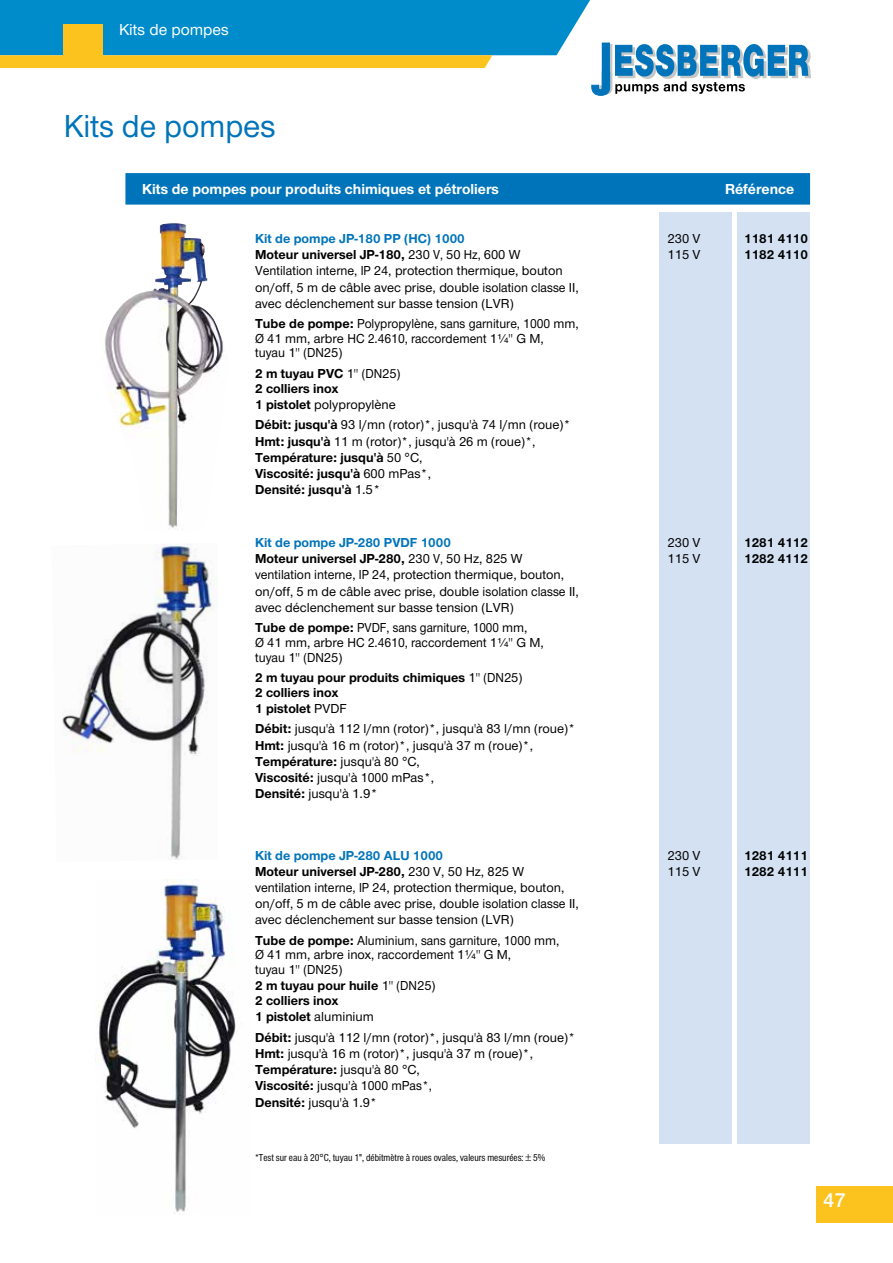
<style>
.page{position:relative;width:893px;height:1263px;background:#fff}
.page>*{position:absolute;margin:0;border:0;box-sizing:border-box;transform-origin:0 0}
.t1{font:500 33px "Nimbus Sans Novus T";color:#0074ba;scale:.96 1}
.t2{font:600 21px "Nimbus Sans Novus T";color:#fff}
.t3{font:500 16.5px "Nimbus Sans Novus T";color:#fff}
.t4{font:700 15px "Nimbus Sans Novus T";color:#fff}
.t5{font:500 13.5px/16.2px "Nimbus Sans Novus T";color:#000}
.t6{font:700 13.5px/14.7px "Nimbus Sans Novus T";color:#000}
.t7{font:500 13.5px/16.2px "Nimbus Sans Novus T";color:#000;scale:.96 1}
.t8{font:500 13.5px/14.7px "Nimbus Sans Novus T";color:#000;scale:.94 1}
.t9{font:500 13.5px/14.7px "Nimbus Sans Novus T";color:#000;scale:.91 1}
.t10{font:700 13.5px "Nimbus Sans Novus T";color:#0074ba}
.t11{font:condensed 10.5px "Nimbus Sans T";color:#000}
.s1{font-weight:500}
.s2{font-weight:700}
</style>
<div class="page">
<img style="left:95px;top:880px;width:143px;height:334px">
<svg style="left:0;top:0;width:811px;height:96px"></svg>
<div style="left:602px;top:43px;width:8px;height:46px;background:#0074ba"></div>
<div style="left:816px;top:1186px;width:77px;height:36px;background:#fcc21d"></div>
<div style="left:738px;top:213px;width:72px;height:931px;background:#d4e1f3"></div>
<div style="left:659px;top:213px;width:72px;height:931px;background:#d4e1f3"></div>
<div style="left:125px;top:173px;width:685px;height:32px;background:#0074ba"></div>
<img style="left:62px;top:544px;width:156px;height:316px">
<img style="left:105px;top:224px;width:119px;height:305px">
<p class="t3" style="left:119px;top:20px;width:111px">Kits de pompes</p>
<h1 class="t1" style="left:64px;top:106px;width:222px">Kits de pompes</h1>
<p class="t4" style="left:142px;top:180px;width:358px">Kits de pompes pour produits chimiques et pétroliers</p>
<p class="t4" style="left:725px;top:180px;width:71px">Référence</p>
<p class="t10" style="left:255px;top:230px;width:211px">Kit de pompe JP-180 PP (HC) 1000</p>
<p class="t5" style="left:668px;top:230px;width:34px">230 V</p>
<p class="t6" style="left:744px;top:231px;width:65px">1181 4110</p>
<p class="t6" style="left:255px;top:247px;width:267px">Moteur universel JP-180, <span class="s1">230 V, 50 Hz, 600 W</span></p>
<p class="t5" style="left:668px;top:246px;width:34px">115 V</p>
<p class="t6" style="left:744px;top:247px;width:65px">1182 4110</p>
<p class="t7" style="left:255px;top:262px;width:339px">Ventilation interne, IP 24, protection thermique, bouton on/off, 5 m de câble avec prise, double isolation classe II, avec déclenchement sur basse tension (LVR)</p>
<p class="t8" style="left:255px;top:316px;width:346px"><span class="s2">Tube de pompe:</span> Polypropylène, sans garniture, 1000 mm,<br>Ø 41 mm, arbre HC 2.4610, raccordement 1¼" G M,<br>tuyau 1" (DN25)</p>
<p class="t6" style="left:255px;top:366px;width:147px">2 m tuyau PVC <span class="s1">1" (DN25)<br></span>2 colliers inox</p>
<p class="t5" style="left:255px;top:394px;width:317px;line-height:20.4px"><span class="s2">1 pistolet</span> polypropylène<br><span class="s2">Débit: jusqu'à</span> 93 l/mn (rotor)*, jusqu'à 74 l/mn (roue)*</p>
<p class="t6" style="left:255px;top:433px;width:282px;line-height:16.2px">Hmt: jusqu'à <span class="s1">11 m (rotor)*, jusqu'à 26 m (roue)*,<br></span>Température: jusqu'à <span class="s1">50 °C,<br></span>Viscosité: jusqu'à <span class="s1">600 mPas*,<br></span>Densité: jusqu'à <span class="s1">1.5*</span></p>
<p class="t10" style="left:255px;top:534px;width:197px">Kit de pompe JP-280 PVDF 1000</p>
<p class="t5" style="left:668px;top:534px;width:34px">230 V</p>
<p class="t6" style="left:744px;top:535px;width:65px">1281 4112</p>
<p class="t6" style="left:255px;top:551px;width:269px">Moteur universel JP-280, <span class="s1">230 V, 50 Hz, 825 W</span></p>
<p class="t5" style="left:668px;top:550px;width:34px">115 V</p>
<p class="t6" style="left:744px;top:551px;width:65px">1282 4112</p>
<p class="t7" style="left:255px;top:566px;width:339px">ventilation interne, IP 24, protection thermique, bouton, on/off, 5 m de câble avec prise, double isolation classe II, avec déclenchement sur basse tension (LVR)</p>
<p class="t9" style="left:255px;top:620px;width:319px"><span class="s2">Tube de pompe:</span> PVDF, sans garniture, 1000 mm,<br>Ø 41 mm, arbre HC 2.4610, raccordement 1¼" G M, tuyau 1" (DN25)</p>
<p class="t6" style="left:255px;top:670px;width:269px">2 m tuyau pour produits chimiques <span class="s1">1" (DN25)<br></span>2 colliers inox</p>
<p class="t5" style="left:255px;top:698px;width:322px;line-height:20.4px"><span class="s2">1 pistolet</span> PVDF<br><span class="s2">Débit:</span> jusqu'à 112 l/mn (rotor)*, jusqu'à 83 l/mn (roue)*</p>
<p class="t5" style="left:255px;top:737px;width:280px"><span class="s2">Hmt:</span> jusqu'à 16 m (rotor)*, jusqu'à 37 m (roue)*,<br><span class="s2">Température:</span> jusqu'à 80 °C,<br><span class="s2">Viscosité:</span> jusqu'à 1000 mPas*,<br><span class="s2">Densité:</span> jusqu'à 1.9*</p>
<p class="t10" style="left:255px;top:847px;width:189px">Kit de pompe JP-280 ALU 1000</p>
<p class="t5" style="left:668px;top:847px;width:34px">230 V</p>
<p class="t6" style="left:744px;top:847px;width:65px">1281 4111</p>
<p class="t6" style="left:255px;top:864px;width:271px">Moteur universel JP-280, <span class="s1">230 V, 50 Hz, 825 W</span></p>
<p class="t5" style="left:668px;top:863px;width:34px">115 V</p>
<p class="t6" style="left:744px;top:864px;width:65px">1282 4111</p>
<p class="t5" style="left:255px;top:879px;width:325px">ventilation interne, IP 24, protection thermique, bouton, on/off, 5 m de câble avec prise, double isolation classe II, avec déclenchement sur basse tension (LVR)</p>
<p class="t8" style="left:255px;top:933px;width:325px"><span class="s2">Tube de pompe:</span> Aluminium, sans garniture, 1000 mm,<br>Ø 41 mm, arbre inox, raccordement 1¼" G M,<br>tuyau 1" (DN25)</p>
<p class="t6" style="left:255px;top:978px;width:182px">2 m tuyau pour huile <span class="s1">1" (DN25)<br></span>2 colliers inox</p>
<p class="t5" style="left:255px;top:1006px;width:322px;line-height:20.4px"><span class="s2">1 pistolet</span> aluminium<br><span class="s2">Débit:</span> jusqu'à 112 l/mn (rotor)*, jusqu'à 83 l/mn (roue)*</p>
<p class="t5" style="left:255px;top:1045px;width:280px"><span class="s2">Hmt:</span> jusqu'à 16 m (rotor)*, jusqu'à 37 m (roue)*,<br><span class="s2">Température:</span> jusqu'à 80 °C,<br><span class="s2">Viscosité:</span> jusqu'à 1000 mPas*,<br><span class="s2">Densité:</span> jusqu'à 1.9*</p>
<p class="t11" style="left:255px;top:1151px;width:292px">*Test sur eau à 20°C, tuyau 1", débitmètre à roues ovales, valeurs mesurées: ± 5%</p>
<h2 class="t2" style="left:823px;top:1188px;width:24px">47</h2>
</div>
